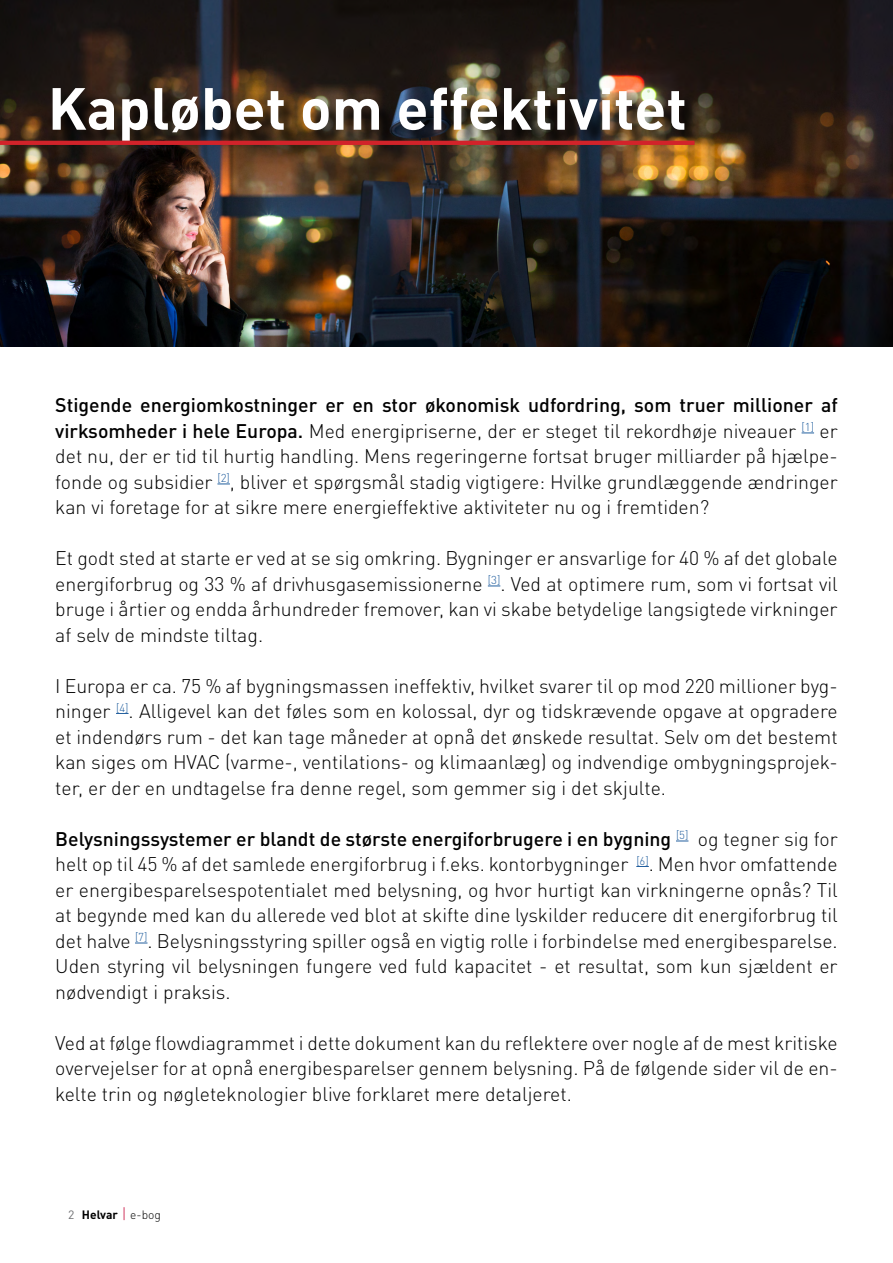
<style>
.page{position:relative;width:893px;height:1263px;background:#fff}
.page>*{position:absolute;margin:0;border:0;box-sizing:border-box;transform-origin:0 0}
.t1{font:700 58.5px "DIN Pro";color:#fff}
.t2{font:300 19.5px/25.5px "DIN Pro";color:#000;text-align:justify}
.t3{font:700 12px "DIN Pro";color:#000}
.s1{font-weight:500}
.s2{font-weight:400;color:#6d6e71}
.s3{font-weight:300;font-size:15px;color:#c80f3f}
.s4{font-weight:300}
</style>
<div class="page">
<img style="left:1px;top:0;width:892px;height:347px">
<div style="left:55px;top:90px;width:648px;height:70px;background:#000;opacity:.75"></div>
<hr style="left:0;top:141px;width:694px;height:4px;background:#d2232a">
<svg style="left:802px;top:433px;width:12px;height:1px"></svg>
<svg style="left:217px;top:484px;width:13px;height:1px"></svg>
<svg style="left:488px;top:586px;width:12px;height:1px"></svg>
<svg style="left:116px;top:713px;width:13px;height:1px"></svg>
<svg style="left:676px;top:841px;width:12px;height:1px"></svg>
<svg style="left:636px;top:866px;width:13px;height:1px"></svg>
<svg style="left:135px;top:943px;width:12px;height:1px"></svg>
<h1 class="t1" style="left:48px;top:60px;width:641px">Kapløbet om effektivitet</h1>
<p class="t2" style="left:55px;top:391px;width:784px"><span class="s1">Stigende energiomkostninger er en stor økonomisk udfordring, som truer millioner af virksomheder i hele Europa.</span> Med energipriserne, der er steget til rekordhøje niveauer <sup>[1]</sup> er det nu, der er tid til hurtig handling. Mens regeringerne fortsat bruger milliarder på hjælpe&shy;fonde og subsidier <sup>[2]</sup>, bliver et spørgsmål stadig vigtigere: Hvilke grundlæggende ændringer kan vi foretage for at sikre mere energieffektive aktiviteter nu og i fremtiden?</p>
<p class="t2" style="left:55px;top:544px;width:784px">Et godt sted at starte er ved at se sig omkring. Bygninger er ansvarlige for 40 % af det globale energiforbrug og 33 % af drivhusgasemissionerne <sup>[3]</sup>. Ved at optimere rum, som vi fortsat vil bruge i årtier og endda århundreder fremover, kan vi skabe betydelige langsigtede virkninger af selv de mindste tiltag.</p>
<p class="t2" style="left:55px;top:671px;width:784px">I Europa er ca. 75 % af bygningsmassen ineffektiv, hvilket svarer til op mod 220 millioner byg&shy;ninger <sup>[4]</sup>. Alligevel kan det føles som en kolossal, dyr og tidskrævende opgave at opgradere et indendørs rum - det kan tage måneder at opnå det ønskede resultat. Selv om det bestemt kan siges om HVAC (varme-, ventilations- og klimaanlæg) og indvendige ombygningsprojek&shy;ter, er der en undtagelse fra denne regel, som gemmer sig i det skjulte.</p>
<p class="t2" style="left:55px;top:824px;width:784px"><span class="s1">Belysningssystemer er blandt de største energiforbrugere i en bygning</span> <sup>[5]</sup> og tegner sig for helt op til 45 % af det samlede energiforbrug i f.eks. kontorbygninger <sup>[6]</sup>. Men hvor omfattende er energibesparelsespotentialet med belysning, og hvor hurtigt kan virkningerne opnås? Til at begynde med kan du allerede ved blot at skifte dine lyskilder reducere dit energiforbrug til det halve <sup>[7]</sup>. Belysningsstyring spiller også en vigtig rolle i forbindelse med energibesparelse.<br>Uden styring vil belysningen fungere ved fuld kapacitet - et resultat, som kun sjældent er nødvendigt i praksis.</p>
<p class="t2" style="left:55px;top:1028px;width:784px">Ved at følge flowdiagrammet i dette dokument kan du reflektere over nogle af de mest kritiske overvejelser for at opnå energibesparelser gennem belysning. På de følgende sider vil de en&shy;kelte trin og nøgleteknologier blive forklaret mere detaljeret.</p>
<p class="t3" style="left:68px;top:1205px;width:94px"><span class="s2">2</span> Helvar <span class="s3">|</span> <span class="s4">e-bog</span></p>
</div>
